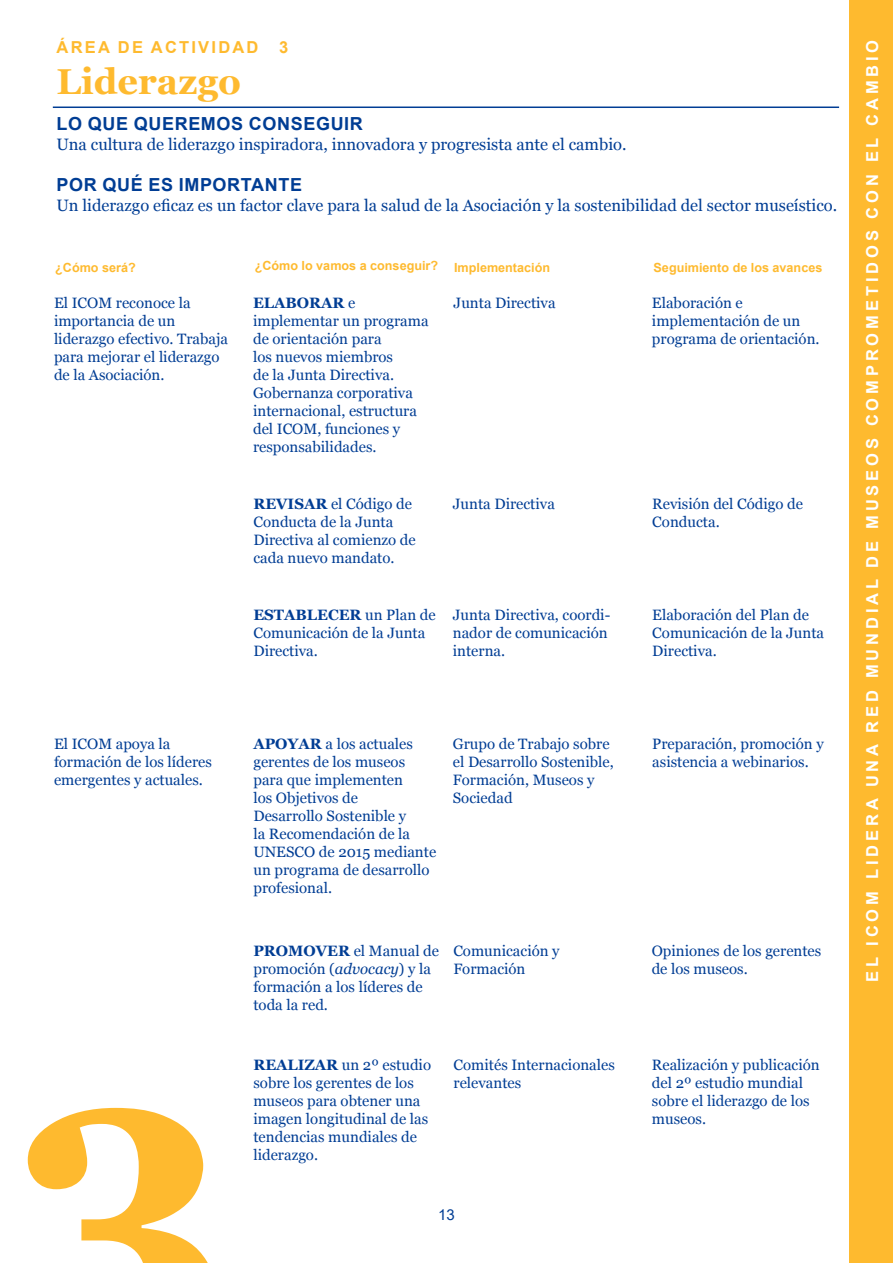
<style>
.page{position:relative;width:893px;height:1263px;background:#fff}
.page>*{position:absolute;margin:0;border:0;box-sizing:border-box;transform-origin:0 0}
.t1{font:700 356.7px "Georgia";color:#feba2f}
.t2{font:700 36px "Georgia";color:#feba2f}
.t3{font:700 18px "Arial";letter-spacing:.035em;color:#003d94}
.t4{font:16.5px "Georgia";color:#003d94}
.t5{font:700 16.5px "Arial";letter-spacing:.235em;color:#fff}
.t6{font:700 16.5px "Arial";letter-spacing:.135em;color:#feba2f}
.t7{font:15px/18px "Georgia";color:#003d94}
.t8{font:15px "Arial";color:#003d94}
.t9{font:700 12.6px "Arial";color:#feba2f}
.s1{font-weight:700}
.s2{font-style:italic}
</style>
<div class="page">
<hr style="left:53px;top:107px;width:786px;height:1px;background:#003d94">
<div style="left:850px;top:0;width:43px;height:1263px;background:#feba2f"></div>
<p class="t6" style="left:57px;top:36px;width:203px">ÁREA DE ACTIVIDAD</p>
<p class="t6" style="left:279px;top:36px;width:11px">3</p>
<p class="t2" style="left:56px;top:54px;width:186px">Liderazgo</p>
<p class="t3" style="left:57px;top:111px;width:308px">LO QUE QUEREMOS CONSEGUIR</p>
<p class="t4" style="left:56px;top:132px;width:572px">Una cultura de liderazgo inspiradora, innovadora y progresista ante el cambio.</p>
<p class="t3" style="left:57px;top:172px;width:247px">POR QUÉ ES IMPORTANTE</p>
<p class="t4" style="left:56px;top:193px;width:782px">Un liderazgo eficaz es un factor clave para la salud de la Asociación y la sostenibilidad del sector museístico.</p>
<p class="t9" style="left:55px;top:259px;width:82px">¿Cómo será?</p>
<p class="t9" style="left:255px;top:257px;width:185px">¿Cómo lo vamos a conseguir?</p>
<p class="t9" style="left:454px;top:259px;width:97px">Implementación</p>
<p class="t9" style="left:654px;top:259px;width:170px">Seguimiento de los avances</p>
<p class="t7" style="left:54px;top:294px;width:176px">El ICOM reconoce la importancia de un liderazgo efectivo. Trabaja para mejorar el liderazgo de la Asociación.</p>
<p class="t7" style="left:253px;top:294px;width:177px"><span class="s1">ELABORAR</span> e implementar un programa de orientación para<br>los nuevos miembros<br>de la Junta Directiva.<br>Gobernanza corporativa internacional, estructura del ICOM, funciones y responsabilidades.</p>
<p class="t7" style="left:454px;top:294px;width:104px">Junta Directiva</p>
<p class="t7" style="left:652px;top:294px;width:169px">Elaboración e implementación de un programa de orientación.</p>
<p class="t7" style="left:253px;top:494px;width:164px"><span class="s1">REVISAR</span> el Código de<br>Conducta de la Junta<br>Directiva al comienzo de cada nuevo mandato.</p>
<p class="t7" style="left:453px;top:494px;width:104px">Junta Directiva</p>
<p class="t7" style="left:652px;top:494px;width:152px">Revisión del Código de<br>Conducta.</p>
<p class="t7" style="left:253px;top:605px;width:184px"><span class="s1">ESTABLECER</span> un Plan de<br>Comunicación de la Junta<br>Directiva.</p>
<p class="t7" style="left:453px;top:605px;width:159px">Junta Directiva, coordi&shy;nador de comunicación interna.</p>
<p class="t7" style="left:652px;top:605px;width:173px">Elaboración del Plan de<br>Comunicación de la Junta<br>Directiva.</p>
<p class="t7" style="left:54px;top:734px;width:160px">El ICOM apoya la formación de los líderes emergentes y actuales.</p>
<p class="t7" style="left:253px;top:734px;width:184px"><span class="s1">APOYAR</span> a los actuales gerentes de los museos para que implementen<br>los Objetivos de<br>Desarrollo Sostenible y<br>la Recomendación de la<br>UNESCO de 2015 mediante un programa de desarrollo profesional.</p>
<p class="t7" style="left:453px;top:734px;width:162px">Grupo de Trabajo sobre el Desarrollo Sostenible,<br>Formación, Museos y<br>Sociedad</p>
<p class="t7" style="left:652px;top:734px;width:173px">Preparación, promoción y asistencia a webinarios.</p>
<p class="t1" style="left:9px;top:909px;width:224px">3</p>
<p class="t7" style="left:253px;top:941px;width:187px"><span class="s1">PROMOVER</span> el Manual de promoción (<span class="s2">advocacy</span>) y la formación a los líderes de toda la red.</p>
<p class="t7" style="left:453px;top:941px;width:108px">Comunicación y</p>
<p class="t7" style="left:453px;top:959px;width:74px">Formación</p>
<p class="t7" style="left:652px;top:941px;width:171px">Opiniones de los gerentes de los museos.</p>
<p class="t7" style="left:253px;top:1055px;width:179px"><span class="s1">REALIZAR</span> un 2º estudio sobre los gerentes de los museos para obtener una imagen longitudinal de las tendencias mundiales de liderazgo.</p>
<p class="t7" style="left:454px;top:1055px;width:163px">Comités Internacionales relevantes</p>
<p class="t7" style="left:652px;top:1055px;width:169px">Realización y publicación del 2º estudio mundial sobre el liderazgo de los museos.</p>
<p class="t8" style="left:438px;top:1204px;width:18px">13</p>
<p class="t5" style="left:861px;top:982px;width:944px;rotate:-90deg">EL ICOM LIDERA UNA RED MUNDIAL DE MUSEOS COMPROMETIDOS CON EL CAMBIO</p>
</div>
